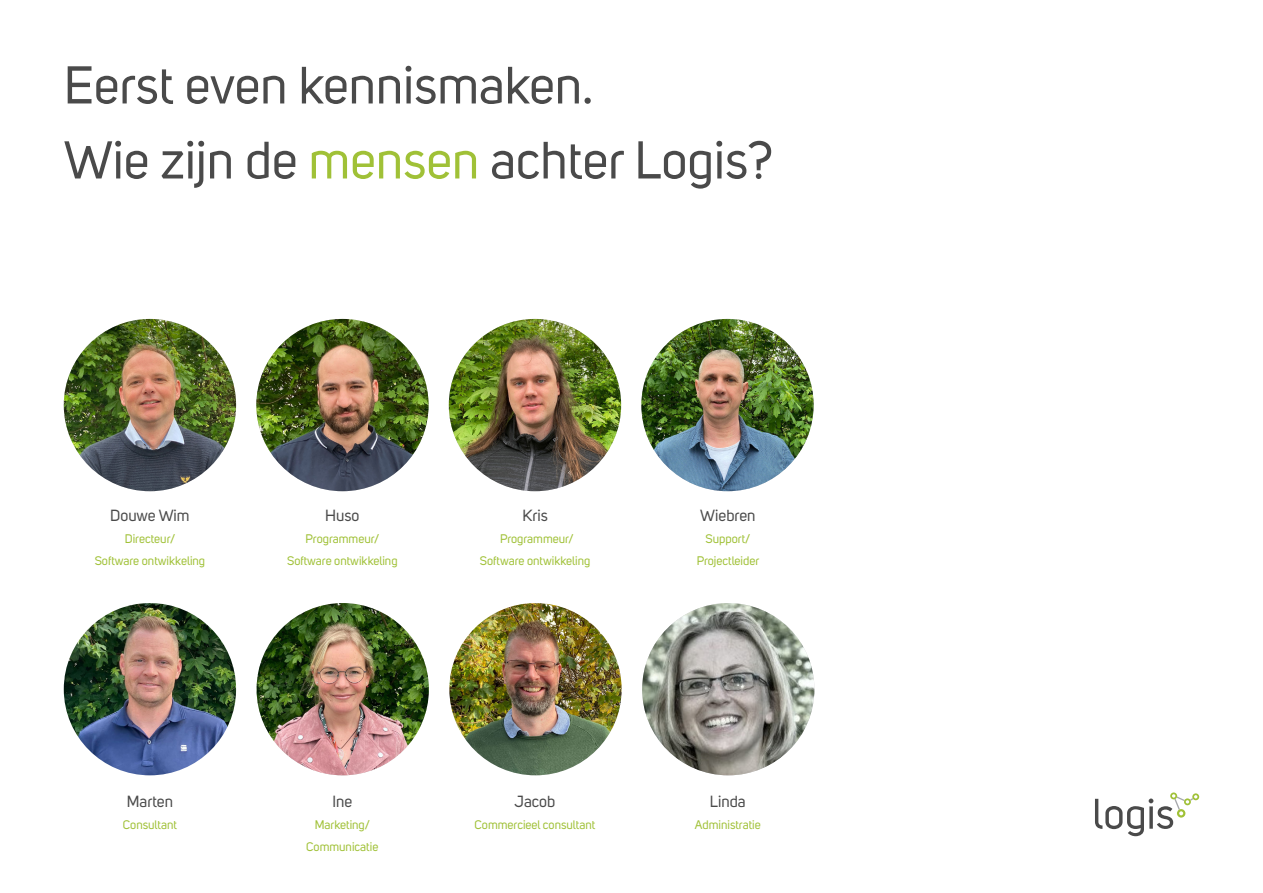
<style>
.page{position:relative;width:1263px;height:893px;background:#fff}
.page>*{position:absolute;margin:0;border:0;box-sizing:border-box;transform-origin:0 0}
.t1{font:52.5px "Uni Sans";color:#4a4a4a}
.t2{font:16.05px "Uni Sans";color:#4a4a4a}
.t3{font:12.3px "Uni Sans";color:#a0c137}
.s1{color:#a0c137}
</style>
<div class="page">
<img style="left:64px;top:319px;width:172px;height:172px;border-radius:86px">
<img style="left:256px;top:319px;width:173px;height:172px;border-radius:86px">
<img style="left:641px;top:319px;width:173px;height:172px;border-radius:86px">
<img style="left:449px;top:319px;width:172px;height:172px;border-radius:86px">
<img style="left:257px;top:603px;width:172px;height:172px;border-radius:86px">
<img style="left:64px;top:603px;width:172px;height:172px;border-radius:86px">
<img style="left:449px;top:603px;width:173px;height:172px;border-radius:86px">
<img style="left:642px;top:603px;width:172px;height:172px;border-radius:86px">
<svg style="left:1095px;top:792px;width:104px;height:44px"></svg>
<p class="t1" style="left:64px;top:55px;width:531px">Eerst even kennismaken.</p>
<p class="t1" style="left:64px;top:130px;width:710px">Wie zijn de <span class="s1">mensen</span> achter Logis?</p>
<p class="t2" style="left:110px;top:506px;width:81px">Douwe Wim</p>
<p class="t3" style="left:125px;top:531px;width:52px">Directeur/</p>
<p class="t3" style="left:95px;top:553px;width:112px">Software ontwikkeling</p>
<p class="t2" style="left:325px;top:506px;width:36px">Huso</p>
<p class="t3" style="left:306px;top:531px;width:75px">Programmeur/</p>
<p class="t3" style="left:287px;top:553px;width:112px">Software ontwikkeling</p>
<p class="t2" style="left:522px;top:506px;width:27px">Kris</p>
<p class="t3" style="left:500px;top:531px;width:75px">Programmeur/</p>
<p class="t3" style="left:480px;top:553px;width:112px">Software ontwikkeling</p>
<p class="t2" style="left:127px;top:792px;width:48px">Marten</p>
<p class="t3" style="left:123px;top:818px;width:56px">Consultant</p>
<p class="t2" style="left:332px;top:792px;width:21px">Ine</p>
<p class="t3" style="left:315px;top:818px;width:57px">Marketing/</p>
<p class="t3" style="left:306px;top:840px;width:74px">Communicatie</p>
<p class="t2" style="left:514px;top:792px;width:42px">Jacob</p>
<p class="t3" style="left:475px;top:818px;width:122px">Commercieel consultant</p>
<p class="t2" style="left:700px;top:506px;width:57px">Wiebren</p>
<p class="t3" style="left:705px;top:531px;width:46px">Support/</p>
<p class="t3" style="left:697px;top:553px;width:64px">Projectleider</p>
<p class="t2" style="left:710px;top:792px;width:37px">Linda</p>
<p class="t3" style="left:695px;top:818px;width:67px">Administratie</p>
</div>
